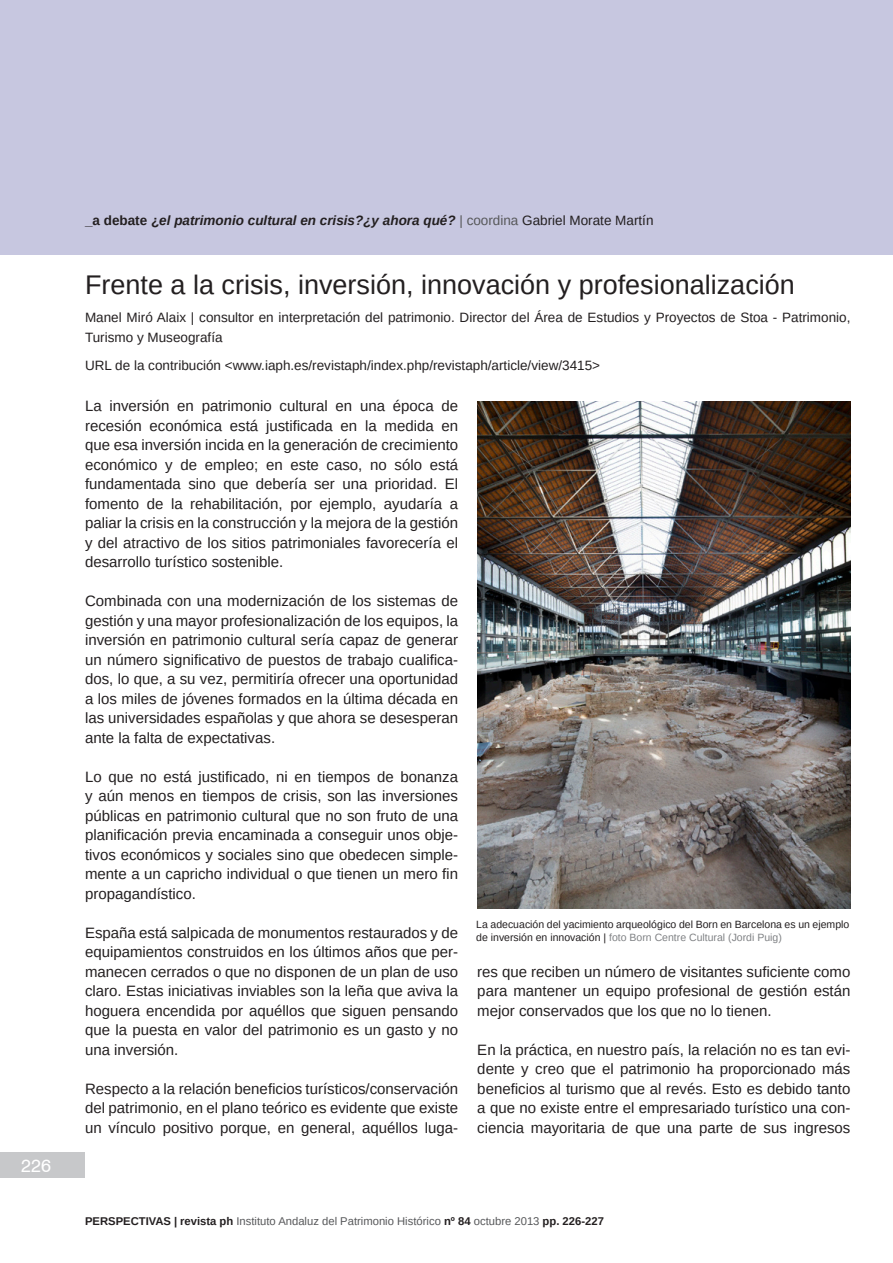
<style>
.page{position:relative;width:893px;height:1263px;background:#fff}
.page>*{position:absolute;margin:0;border:0;box-sizing:border-box;transform-origin:0 0}
.Titulo{font:27px "Arimo";color:#231f20}
.t1{font:18px "Swiss 721 BT";color:#fff}
.t2{font:15px/19.5px "Arimo";color:#231f20;text-align:justify}
.Autor{font:13.5px/19.5px "Arimo";color:#231f20}
.URL{font:13.5px "Arimo";color:#231f20}
.t3{font:italic 700 13.5px "Arimo";color:#231f20}
.t4{font:11.25px "Arimo";color:#57585a}
.Pie_de_Foto{font:10.5px/12.6px "Arimo";color:#231f20}
.s1{font-style:normal}
.s2{font-weight:400;font-style:normal;color:#57585a}
.s3{font-weight:400;font-style:normal}
.s4{color:#808285}
.s5{font-weight:700;color:#231f20}
</style>
<div class="page">
<div style="left:0;top:0;width:893px;height:255px;background:#c7c7e0"></div>
<div style="left:0;top:1152px;width:85px;height:26px;background:#c7c8ca"></div>
<img style="left:477px;top:401px;width:373px;height:507px">
<p class="t1" style="left:21px;top:1154px;width:31px">226</p>
<p class="t3" style="left:85px;top:211px;width:570px"><span class="s1">_a debate ¿</span>el patrimonio cultural en crisis?¿y ahora qué? <span class="s2">| coordina</span> <span class="s3">Gabriel Morate Martín</span></p>
<p class="Titulo" style="left:85px;top:268px;width:711px">Frente a la crisis, inversión, innovación y profesionalización</p>
<p class="Autor" style="left:85px;top:308px;width:767px">Manel Miró Alaix | consultor en interpretación del patrimonio. Director del Área de Estudios y Proyectos de Stoa - Patrimonio,<br>Turismo y Museografía</p>
<p class="URL" style="left:85px;top:356px;width:517px">URL de la contribución &lt;www.iaph.es/revistaph/index.php/revistaph/article/view/3415&gt;</p>
<p class="t2" style="left:85px;top:396px;width:375px">La inversión en patrimonio cultural en una época de recesión económica está justificada en la medida en que esa inversión incida en la generación de crecimiento económico y de empleo; en este caso, no sólo está fundamentada sino que debería ser una prioridad. El fomento de la rehabilitación, por ejemplo, ayudaría a paliar la crisis en la construcción y la mejora de la gestión y del atractivo de los sitios patrimoniales favorecería el desarrollo turístico sostenible.</p>
<p class="t2" style="left:85px;top:591px;width:375px">Combinada con una modernización de los sistemas de gestión y una mayor profesionalización de los equipos, la inversión en patrimonio cultural sería capaz de generar un número significativo de puestos de trabajo cualifica&shy;dos, lo que, a su vez, permitiría ofrecer una oportunidad a los miles de jóvenes formados en la última década en las universidades españolas y que ahora se desesperan ante la falta de expectativas.</p>
<p class="t2" style="left:85px;top:767px;width:375px">Lo que no está justificado, ni en tiempos de bonanza y aún menos en tiempos de crisis, son las inversiones públicas en patrimonio cultural que no son fruto de una planificación previa encaminada a conseguir unos obje&shy;tivos económicos y sociales sino que obedecen simple&shy;mente a un capricho individual o que tienen un mero fin propagandístico.</p>
<p class="t2" style="left:85px;top:923px;width:375px">España está salpicada de monumentos restaurados y de equipamientos construidos en los últimos años que per&shy;manecen cerrados o que no disponen de un plan de uso claro. Estas iniciativas inviables son la leña que aviva la hoguera encendida por aquéllos que siguen pensando que la puesta en valor del patrimonio es un gasto y no una inversión.</p>
<p class="t2" style="left:85px;top:1079px;width:375px">Respecto a la relación beneficios turísticos/conservación del patrimonio, en el plano teórico es evidente que existe un vínculo positivo porque, en general, aquéllos luga-</p>
<p class="Pie_de_Foto" style="left:476px;top:918px;width:375px">La adecuación del yacimiento arqueológico del Born en Barcelona es un ejemplo de inversión en innovación | <span class="s4">foto Born Centre Cultural (Jordi Puig)</span></p>
<p class="t2" style="left:477px;top:962px;width:375px">res que reciben un número de visitantes suficiente como para mantener un equipo profesional de gestión están mejor conservados que los que no lo tienen.</p>
<p class="t2" style="left:477px;top:1040px;width:375px">En la práctica, en nuestro país, la relación no es tan evi&shy;dente y creo que el patrimonio ha proporcionado más beneficios al turismo que al revés. Esto es debido tanto a que no existe entre el empresariado turístico una con&shy;ciencia mayoritaria de que una parte de sus ingresos</p>
<p class="t4" style="left:85px;top:1213px;width:520px"><span class="s5">pERSPECTIVAS | revista ph</span> Instituto Andaluz del Patrimonio Histórico <span class="s5">nº 84</span> octubre 2013 <span class="s5">pp. 226-227</span></p>
</div>
